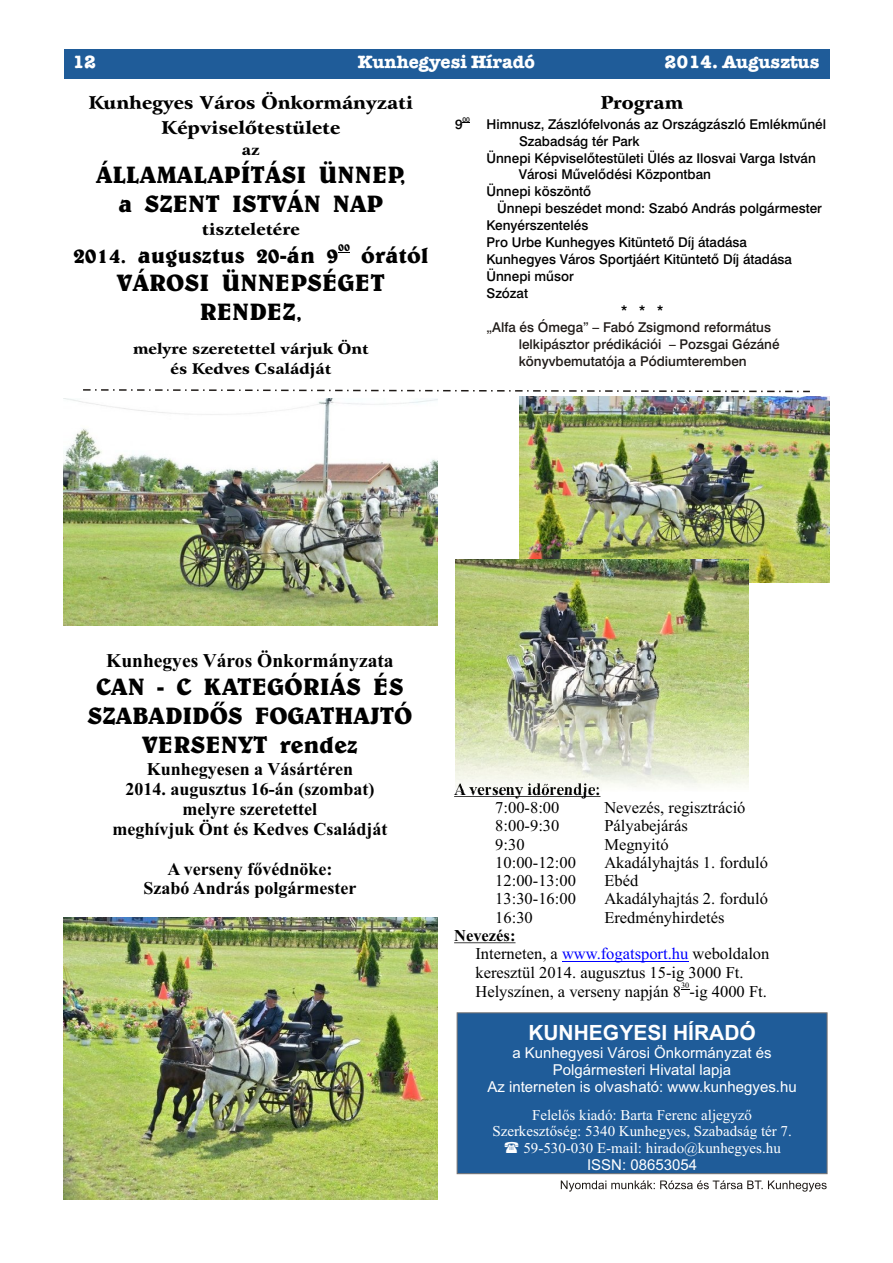
<style>
.page{position:relative;width:893px;height:1263px;background:#fff}
.page>*{position:absolute;margin:0;border:0;box-sizing:border-box;transform-origin:0 0}
.t1{font:24px/29.1px "Huni Belwj";color:#000;text-align:center}
.t2{font:22.5px "Huni Belwj";color:#000}
.t3{font:700 21px "Arial";color:#fff}
.t4{font:700 19.5px "Times New Roman";color:#000}
.t5{font:700 18px/20px "Times New Roman";color:#000;text-align:center}
.t6{font:900 18px "Arrus L2";color:#000}
.t7{font:700 18px "Memorandum";color:#fff}
.t8{font:16.5px/18.3px "Times New Roman";color:#000}
.t9{font:700 16.5px "Times New Roman";color:#000}
.t10{font:900 16.5px "Arrus L2";color:#000}
.t11{font:15px "Times New Roman";color:#fff}
.t12{font:15px/16.8px "Arial";color:#fff;text-align:center}
.t13{font:900 15px/20.2px "Arrus L2";color:#000;text-align:center}
.t14{font:500 13.5px/17px "Swiss 721 L2";color:#000}
.t15{font:500 13.5px/17px "Swiss 721 L2";color:#1f1a17}
.t16{font:11.25px "Huni Belwj";color:#000}
.t17{font:8.25px "Times New Roman";color:#000}
.t18{font:500 6.75px "Swiss 721 L2";color:#000}
.s1{font-weight:700}
.s2{color:#00f}
</style>
<div class="page">
<div style="left:64px;top:49px;width:765px;height:30px;background:#1f5c99"></div>
<div style="left:457px;top:1012px;width:370px;height:162px;background:#1f5c99"></div>
<svg style="left:561px;top:1180px;width:266px;height:11px"></svg>
<svg style="left:338px;top:252px;width:12px;height:1px"></svg>
<svg style="left:83px;top:389px;width:727px;height:4px"></svg>
<hr style="left:454px;top:796px;width:146px;height:1px;background:#000">
<hr style="left:454px;top:942px;width:61px;height:1px;background:#000">
<hr style="left:562px;top:961px;width:126px;height:1px;background:#00f">
<img style="left:64px;top:398px;width:374px;height:227px">
<img style="left:519px;top:397px;width:310px;height:185px">
<img style="left:64px;top:917px;width:374px;height:282px">
<img style="left:455px;top:559px;width:293px;height:233px">
<svg style="left:505px;top:1142px;width:13px;height:11px"></svg>
<h3 class="t7" style="left:72px;top:51px;width:25px">12</h3>
<h3 class="t7" style="left:358px;top:51px;width:178px">Kunhegyesi Híradó</h3>
<h3 class="t7" style="left:665px;top:51px;width:156px">2014. Augusztus</h3>
<h3 class="t6" style="left:89px;top:96px;width:325px">Kunhegyes Város Önkormányzati</h3>
<h3 class="t6" style="left:601px;top:96px;width:84px">Program</h3>
<p class="t18" style="left:462px;top:117px;width:9px">00</p>
<h3 class="t6" style="left:161px;top:120px;width:180px">Képviselőtestülete</h3>
<p class="t14" style="left:455px;top:117px;width:9px">9</p>
<p class="t14" style="left:519px;top:117px;width:309px;text-indent:-33px">Himnusz, Zászlófelvonás az Országzászló Emlékműnél<br>Szabadság tér Park</p>
<p class="t13" style="left:242px;top:141px;width:19px">az</p>
<p class="t14" style="left:486px;top:151px;width:331px">Ünnepi Képviselőtestületi Ülés az Ilosvai Varga István</p>
<h1 class="t1" style="left:96px;top:162px;width:311px">ÁLLAMALAPÍTÁSI ÜNNEP,</h1>
<p class="t14" style="left:486px;top:167px;width:226px;text-indent:32px">Városi Művelődési Központban<br>Ünnepi köszöntő</p>
<h1 class="t1" style="left:118px;top:192px;width:266px">a SZENT ISTVÁN NAP</h1>
<p class="t14" style="left:486px;top:201px;width:337px;text-indent:11px">Ünnepi beszédet mond: Szabó András polgármester<br>Kenyérszentelés</p>
<p class="t10" style="left:202px;top:223px;width:99px">tiszteletére</p>
<p class="t14" style="left:486px;top:235px;width:262px">Pro Urbe Kunhegyes Kitüntető Díj átadása</p>
<p class="t16" style="left:338px;top:243px;width:13px">00</p>
<h2 class="t2" style="left:73px;top:247px;width:357px">2014. augusztus 20-án 9 órától</h2>
<p class="t14" style="left:486px;top:252px;width:307px">Kunhegyes Város Sportjáért Kitüntető Díj átadása<br>Ünnepi műsor</p>
<h1 class="t1" style="left:117px;top:271px;width:270px">VÁROSI ÜNNEPSÉGET</h1>
<p class="t14" style="left:486px;top:286px;width:43px">Szózat</p>
<h1 class="t1" style="left:200px;top:300px;width:104px">RENDEZ,</h1>
<p class="t14" style="left:621px;top:303px;width:44px">* * *</p>
<p class="t13" style="left:133px;top:340px;width:237px">melyre szeretettel várjuk Önt és Kedves Családját</p>
<p class="t15" style="left:519px;top:320px;width:262px;text-indent:-32px">„Alfa és Ómega” – Fabó Zsigmond református lelkipásztor prédikációi – Pozsgai Gézáné könyvbemutatója a Pódiumteremben</p>
<h3 class="t4" style="left:106px;top:654px;width:289px">Kunhegyes Város Önkormányzata</h3>
<h1 class="t1" style="left:87px;top:674px;width:327px">CAN - C KATEGÓRIÁS ÉS<br>SZABADIDŐS FOGATHAJTÓ<br>VERSENYT rendez</h1>
<h3 class="t5" style="left:112px;top:761px;width:277px">Kunhegyesen a Vásártéren<br>2014. augusztus 16-án (szombat) melyre szeretettel<br>meghívjuk Önt és Kedves Családját</h3>
<h3 class="t5" style="left:143px;top:860px;width:214px">A verseny fővédnöke:<br>Szabó András polgármester</h3>
<p class="t9" style="left:454px;top:783px;width:148px">A verseny időrendje:</p>
<p class="t8" style="left:495px;top:800px;width:66px">7:00-8:00</p>
<p class="t8" style="left:604px;top:800px;width:143px">Nevezés, regisztráció</p>
<p class="t8" style="left:495px;top:818px;width:66px">8:00-9:30</p>
<p class="t8" style="left:604px;top:818px;width:85px">Pályabejárás</p>
<p class="t8" style="left:495px;top:836px;width:31px">9:30</p>
<p class="t8" style="left:604px;top:836px;width:66px">Megnyitó</p>
<p class="t8" style="left:495px;top:855px;width:82px">10:00-12:00</p>
<p class="t8" style="left:604px;top:855px;width:165px">Akadályhajtás 1. forduló</p>
<p class="t8" style="left:495px;top:873px;width:82px">12:00-13:00</p>
<p class="t8" style="left:604px;top:873px;width:35px">Ebéd</p>
<p class="t8" style="left:495px;top:891px;width:82px">13:30-16:00</p>
<p class="t8" style="left:604px;top:891px;width:165px">Akadályhajtás 2. forduló</p>
<p class="t8" style="left:495px;top:909px;width:39px">16:30</p>
<p class="t8" style="left:604px;top:909px;width:122px">Eredményhirdetés</p>
<p class="t8" style="left:475px;top:928px;width:296px;text-indent:-21px"><span class="s1">Nevezés:<br></span>Interneten, a <span class="s2">www.fogatsport.hu</span> weboldalon keresztül 2014. augusztus 15-ig 3000 Ft.</p>
<p class="t17" style="left:681px;top:983px;width:10px">30</p>
<p class="t8" style="left:475px;top:983px;width:293px">Helyszínen, a verseny napján 8 -ig 4000 Ft.</p>
<h3 class="t3" style="left:528px;top:1025px;width:229px">KUNHEGYESI HÍRADÓ</h3>
<p class="t12" style="left:487px;top:1046px;width:311px">a Kunhegyesi Városi Önkormányzat és<br>Polgármesteri Hivatal lapja<br>Az interneten is olvasható: www.kunhegyes.hu</p>
<p class="t11" style="left:532px;top:1109px;width:221px">Felelős kiadó: Barta Ferenc aljegyző</p>
<p class="t11" style="left:492px;top:1126px;width:301px">Szerkesztőség: 5340 Kunhegyes, Szabadság tér 7.</p>
<p class="t11" style="left:523px;top:1143px;width:259px">59-530-030 E-mail: hirado@kunhegyes.hu</p>
<p class="t12" style="left:587px;top:1158px;width:112px">ISSN: 08653054</p>
</div>
